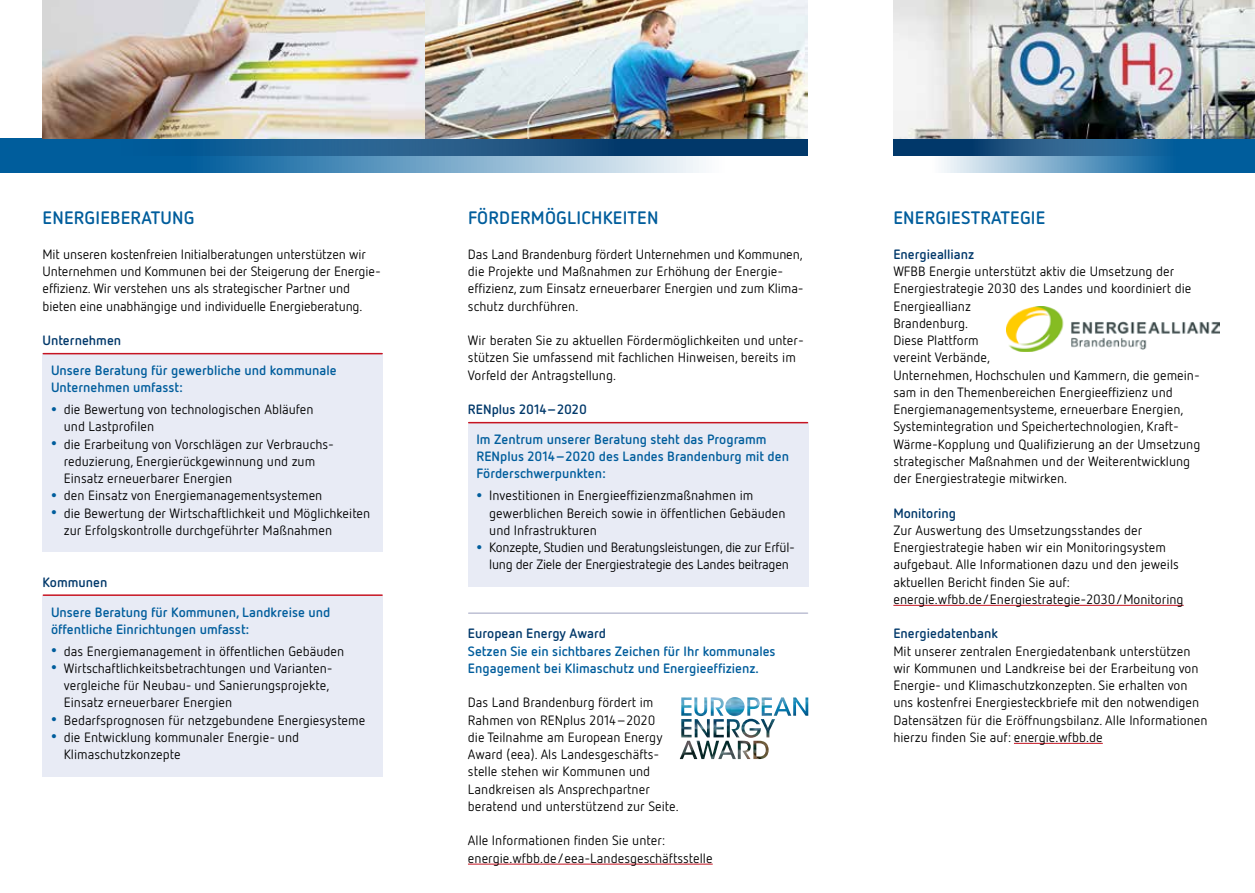
<style>
.page{position:relative;width:1255px;height:893px;background:#fff}
.page>*{position:absolute;margin:0;border:0;box-sizing:border-box;transform-origin:0 0}
.BS_Headline_Innen{font:700 18px "Netto Pro";letter-spacing:.01em;color:#005d9c}
.IK_Headline{font:13.5px/17.2px "Netto Pro";color:#000}
.IK_Headline-2{font:700 13.5px/17.2px "Netto Pro";color:#005d9c}
.IK_Headline-3{font:13.5px/17.2px "Netto Pro";letter-spacing:-.02em;color:#000}
.IK_Headline-4{font:700 13.5px "Netto Pro";color:#01386a}
.s1{font-weight:700;color:#01386a}
</style>
<div class="page">
<div style="left:43px;top:354px;width:340px;height:198px;background:#e8ebf5"></div>
<hr style="left:43px;top:353px;width:339px;height:1px;background:#c61422">
<div style="left:43px;top:596px;width:340px;height:180px;background:#e8ebf5"></div>
<hr style="left:43px;top:594px;width:339px;height:2px;background:#c61422">
<div style="left:468px;top:423px;width:340px;height:163px;background:#e8ebf5"></div>
<hr style="left:468px;top:422px;width:339px;height:1px;background:#c61422">
<svg style="left:893px;top:138px;width:361px;height:34px;background:#6199bf"></svg>
<svg style="left:893px;top:138px;width:318px;height:17px;background:#1d5887"></svg>
<svg style="left:0;top:138px;width:808px;height:35px;background:#649bc1"></svg>
<svg style="left:43px;top:138px;width:765px;height:17px;background:#1a5685"></svg>
<img style="left:893px;top:0;width:361px;height:138px">
<img style="left:43px;top:0;width:764px;height:138px">
<hr style="left:893px;top:605px;width:290px;height:1px;background:#c61422">
<hr style="left:1013px;top:743px;width:89px;height:1px;background:#c61422">
<img style="left:1006px;top:306px;width:212px;height:46px">
<hr style="left:468px;top:864px;width:244px;height:1px;background:#c61422">
<hr style="left:468px;top:612px;width:339px;height:2px;background:#bdc0d4">
<img style="left:681px;top:697px;width:127px;height:62px">
<p class="BS_Headline_Innen" style="left:43px;top:206px;width:153px">ENERGIEBERATUNG</p>
<p class="IK_Headline" style="left:43px;top:245px;width:338px">Mit unseren kostenfreien Initialberatungen unterstützen wir Unternehmen und Kommunen bei der Steigerung der Energie&shy;effizienz. Wir verstehen uns als strategischer Partner und bieten eine unabhängige und individuelle Energieberatung.</p>
<p class="IK_Headline-4" style="left:43px;top:331px;width:80px">Unternehmen</p>
<p class="IK_Headline-2" style="left:51px;top:361px;width:287px">Unsere Beratung für gewerbliche und kommunale<br>Unternehmen umfasst:</p>
<p class="IK_Headline" style="left:64px;top:400px;width:251px">die Bewertung von technologischen Abläufen und Lastprofilen</p>
<p class="IK_Headline" style="left:64px;top:435px;width:270px">die Erarbeitung von Vorschlägen zur Verbrauchs&shy;reduzierung, Energierückgewinnung und zum<br>Einsatz erneuerbarer Energien</p>
<p class="IK_Headline" style="left:64px;top:486px;width:260px">den Einsatz von Energiemanagementsystemen</p>
<p class="IK_Headline" style="left:64px;top:504px;width:308px">die Bewertung der Wirtschaftlichkeit und Möglichkeiten zur Erfolgskontrolle durchgeführter Maßnahmen</p>
<p class="IK_Headline-4" style="left:43px;top:573px;width:66px">Kommunen</p>
<p class="IK_Headline-2" style="left:51px;top:603px;width:281px">Unsere Beratung für Kommunen, Landkreise und öffentliche Einrichtungen umfasst:</p>
<p class="IK_Headline" style="left:64px;top:642px;width:282px">das Energiemanagement in öffentlichen Gebäuden</p>
<p class="IK_Headline" style="left:64px;top:659px;width:268px;text-align:justify">Wirtschaftlichkeitsbetrachtungen und Varianten&shy;vergleiche für Neubau- und Sanierungsprojekte, Einsatz erneuerbarer Energien</p>
<p class="IK_Headline" style="left:64px;top:711px;width:303px">Bedarfsprognosen für netzgebundene Energiesysteme</p>
<p class="IK_Headline" style="left:64px;top:728px;width:237px">die Entwicklung kommunaler Energie- und<br>Klimaschutzkonzepte</p>
<p class="BS_Headline_Innen" style="left:468px;top:206px;width:192px">FÖRDERMÖGLICHKEITEN</p>
<p class="IK_Headline" style="left:468px;top:245px;width:337px">Das Land Brandenburg fördert Unternehmen und Kommunen, die Projekte und Maßnahmen zur Erhöhung der Energie&shy;effizienz, zum Einsatz erneuerbarer Energien und zum Klima&shy;schutz durchführen.</p>
<p class="IK_Headline" style="left:468px;top:331px;width:335px">Wir beraten Sie zu aktuellen Fördermöglichkeiten und unter&shy;stützen Sie umfassend mit fachlichen Hinweisen, bereits im<br>Vorfeld der Antragstellung.</p>
<p class="IK_Headline-4" style="left:468px;top:400px;width:120px">RENplus 2014–2020</p>
<p class="IK_Headline-2" style="left:476px;top:430px;width:314px">Im Zentrum unserer Beratung steht das Programm<br>RENplus 2014–2020 des Landes Brandenburg mit den<br>Förderschwerpunkten:</p>
<p class="IK_Headline" style="left:489px;top:486px;width:298px">Investitionen in Energieeffizienzmaßnahmen im gewerblichen Bereich sowie in öffentlichen Gebäuden und Infrastrukturen</p>
<p class="IK_Headline-3" style="left:489px;top:538px;width:307px">Konzepte, Studien und Beratungsleistungen, die zur Erfül&shy;lung der Ziele der Energiestrategie des Landes beitragen</p>
<p class="IK_Headline-4" style="left:468px;top:624px;width:140px">European Energy Award</p>
<p class="IK_Headline-2" style="left:468px;top:642px;width:309px">Setzen Sie ein sichtbares Zeichen für Ihr kommunales<br>Engagement bei Klimaschutz und Energieeffizienz.</p>
<p class="IK_Headline" style="left:468px;top:693px;width:212px">Das Land Brandenburg fördert im Rahmen von RENplus 2014–2020<br>die Teilnahme am European Energy Award (eea). Als Landesgeschäfts&shy;stelle stehen wir Kommunen und Landkreisen als Ansprechpartner beratend und unterstützend zur Seite.</p>
<p class="IK_Headline" style="left:468px;top:831px;width:246px">Alle Informationen finden Sie unter: energie.wfbb.de/eea-Landesgeschäftsstelle</p>
<p class="BS_Headline_Innen" style="left:893px;top:206px;width:153px">ENERGIESTRATEGIE</p>
<p class="IK_Headline-4" style="left:893px;top:245px;width:82px">Energieallianz</p>
<p class="IK_Headline" style="left:893px;top:262px;width:299px">WFBB Energie unterstützt aktiv die Umsetzung der Energiestrategie 2030 des Landes und koordiniert die Energieallianz<br>Brandenburg.</p>
<p class="IK_Headline" style="left:893px;top:331px;width:308px">Diese Plattform<br>vereint Verbände,<br>Unternehmen, Hochschulen und Kammern, die gemein&shy;sam in den Themenbereichen Energieeffizienz und Energiemanagementsysteme, erneuerbare Energien, Systemintegration und Speichertechnologien, Kraft-Wärme-Kopplung und Qualifizierung an der Umsetzung strategischer Maßnahmen und der Weiterentwicklung der Energiestrategie mitwirken.</p>
<p class="IK_Headline" style="left:893px;top:504px;width:292px"><span class="s1">Monitoring<br></span>Zur Auswertung des Umsetzungsstandes der Energiestrategie haben wir ein Monitoringsystem aufgebaut. Alle Informationen dazu und den jeweils aktuellen Bericht finden Sie auf: energie.wfbb.de/Energiestrategie-2030/Monitoring</p>
<p class="IK_Headline-4" style="left:893px;top:624px;width:106px">Energiedatenbank</p>
<p class="IK_Headline" style="left:893px;top:642px;width:316px">Mit unserer zentralen Energiedatenbank unterstützen wir Kommunen und Landkreise bei der Erarbeitung von Energie- und Klimaschutzkonzepten. Sie erhalten von uns kostenfrei Energiesteckbriefe mit den notwendigen Datensätzen für die Eröffnungsbilanz. Alle Informationen hierzu finden Sie auf: energie.wfbb.de</p>
</div>
